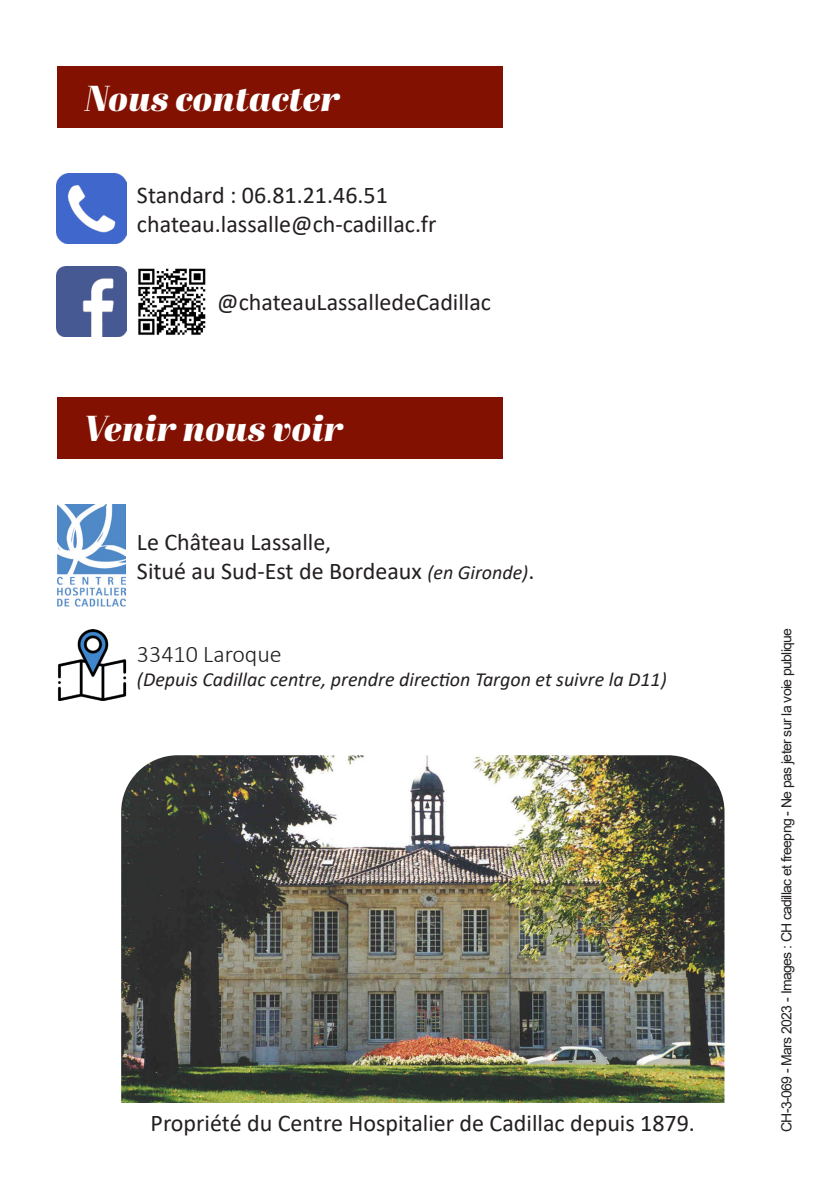
<style>
.page{position:relative;width:828px;height:1191px;background:#fff}
.page>*{position:absolute;margin:0;border:0;box-sizing:border-box;transform-origin:0 0}
.t1{font:italic 36px "Abril Fatface";color:#fff}
.t2{font:24px/28.8px "Calibri";color:#231f20}
.t3{font:300 24px "Calibri";color:#231f20}
.t4{font:italic 20px "Calibri";color:#231f20}
.t5{font:14px "Arial";letter-spacing:-.05em;color:#231f20}
.s1{font-style:italic;font-size:20px}
</style>
<div class="page">
<img style="left:121px;top:755px;width:603px;height:348px">
<div style="left:57px;top:66px;width:445px;height:62px;background:#821101"></div>
<img style="left:57px;top:174px;width:70px;height:70px">
<img style="left:57px;top:266px;width:70px;height:70px">
<img style="left:138px;top:268px;width:68px;height:67px">
<div style="left:57px;top:397px;width:445px;height:62px;background:#821101"></div>
<img style="left:58px;top:504px;width:68px;height:103px">
<img style="left:58px;top:629px;width:69px;height:71px">
<h1 class="t1" style="left:85px;top:72px;width:256px">Nous contacter</h1>
<p class="t2" style="left:137px;top:180px;width:301px">Standard : 06.81.21.46.51 chateau.lassalle@ch-cadillac.fr</p>
<p class="t2" style="left:217px;top:287px;width:275px">@chateauLassalledeCadillac</p>
<h1 class="t1" style="left:85px;top:403px;width:260px">Venir nous voir</h1>
<p class="t2" style="left:137px;top:527px;width:399px">Le Château Lassalle,<br>Situé au Sud-Est de Bordeaux <span class="s1">(en Gironde)</span>.</p>
<p class="t3" style="left:137px;top:639px;width:146px">33410 Laroque</p>
<p class="t4" style="left:137px;top:665px;width:531px">(Depuis Cadillac centre, prendre direction Targon et suivre la D11)</p>
<p class="t2" style="left:150px;top:1108px;width:546px">Propriété du Centre Hospitalier de Cadillac depuis 1879.</p>
<p class="t5" style="left:776px;top:1132px;width:505px;rotate:-90deg">CH-3-069 - Mars 2023 - Images : CH cadillac et freepng - Ne pas jeter sur la voie publique</p>
</div>
